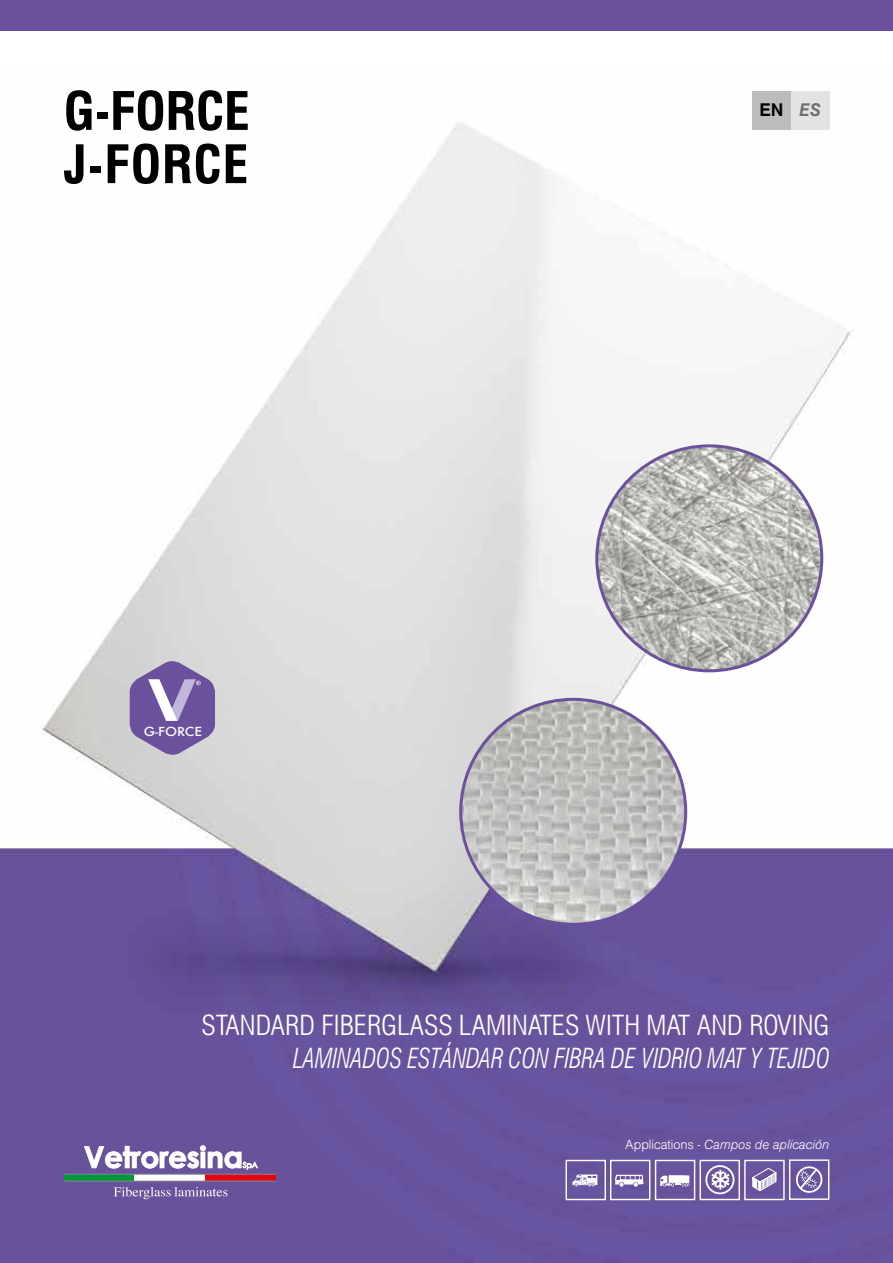
<style>
.page{position:relative;width:893px;height:1263px;background:#fff}
.page>*{position:absolute;margin:0;border:0;box-sizing:border-box;transform-origin:0 0}
.t1{font:700 condensed 51.75px/53.2px "AT Triumvirate";letter-spacing:.01em;color:#000}
.t2{font:300 condensed 27px "AT Triumvirate";color:#fff;scale:1.05 1}
.t3{font:italic 300 condensed 27px "AT Triumvirate";color:#fff;scale:.9 1}
.t4{font:700 17.55px "AT Triumvirate";color:#000}
.t5{font:italic 300 12.75px "AT Triumvirate";color:#fff}
.t6{font:500 12.15px "Futura";color:#fff;scale:1.11 1}
.s1{font-style:italic;color:#706f6f}
.s2{font-style:normal}
</style>
<div class="page">
<img style="left:0;top:91px;width:893px;height:1172px">
<img style="left:461px;top:699px;width:225px;height:225px;border-radius:112px">
<div style="left:64px;top:1174px;width:70px;height:7px;background:#00983a"></div>
<div style="left:134px;top:1174px;width:72px;height:7px;background:#fff"></div>
<div style="left:206px;top:1174px;width:70px;height:7px;background:#e30613"></div>
<hr style="left:64px;top:1174px;width:212px;height:1px;background:#85888a">
<hr style="left:64px;top:1181px;width:212px;height:1px;background:#85888a">
<svg style="left:84px;top:1145px;width:174px;height:24px"></svg>
<svg style="left:114px;top:1187px;width:113px;height:12px"></svg>
<div style="left:0;top:0;width:893px;height:31px;background:#6a509d"></div>
<svg style="left:130px;top:659px;width:85px;height:98px;background:#9180b3"></svg>
<img style="left:597px;top:446px;width:225px;height:225px;border-radius:112px">
<svg style="left:660px;top:1175px;width:29px;height:11px"></svg>
<div style="left:655px;top:1160px;width:40px;height:40px;border:1px solid #fff"></div>
<div style="left:699px;top:1160px;width:41px;height:40px;border:1px solid #fff"></div>
<svg style="left:712px;top:1170px;width:17px;height:19px"></svg>
<div style="left:705px;top:1165px;width:29px;height:29px;border:2px solid #fff;border-radius:50%"></div>
<svg style="left:615px;top:1175px;width:29px;height:12px"></svg>
<div style="left:610px;top:1160px;width:40px;height:40px;border:1px solid #fff"></div>
<svg style="left:572px;top:1174px;width:25px;height:12px"></svg>
<div style="left:566px;top:1160px;width:40px;height:40px;border:1px solid #fff"></div>
<svg style="left:752px;top:1167px;width:25px;height:25px"></svg>
<div style="left:744px;top:1160px;width:41px;height:40px;border:1px solid #fff"></div>
<div style="left:789px;top:1159px;width:40px;height:41px;border:1px solid #fff"></div>
<div style="left:796px;top:1166px;width:26px;height:27px;border:2px solid #fff;border-radius:50%"></div>
<svg style="left:798px;top:1167px;width:21px;height:24px"></svg>
<div style="left:752px;top:91px;width:39px;height:39px;background:#bcbcbc"></div>
<div style="left:791px;top:91px;width:38px;height:39px;background:#e3e3e3"></div>
<h1 class="t1" style="left:64px;top:82px;width:187px">G-FORCE<br>J-FORCE</h1>
<p class="t6" style="left:144px;top:723px;width:54px">G-FORCE</p>
<p class="t4" style="left:760px;top:98px;width:63px">EN <span class="s1">ES</span></p>
<p class="t2" style="left:202px;top:1008px;width:599px">STANDARD FIBERGLASS LAMINATES WITH MAT AND ROVING</p>
<p class="t3" style="left:293px;top:1040px;width:598px">LAMINADOS ESTÁNDAR CON FIBRA DE VIDRIO MAT Y TEJIDO</p>
<p class="t5" style="left:625px;top:1136px;width:205px"><span class="s2">Applications -</span> Campos de aplicación</p>
</div>
